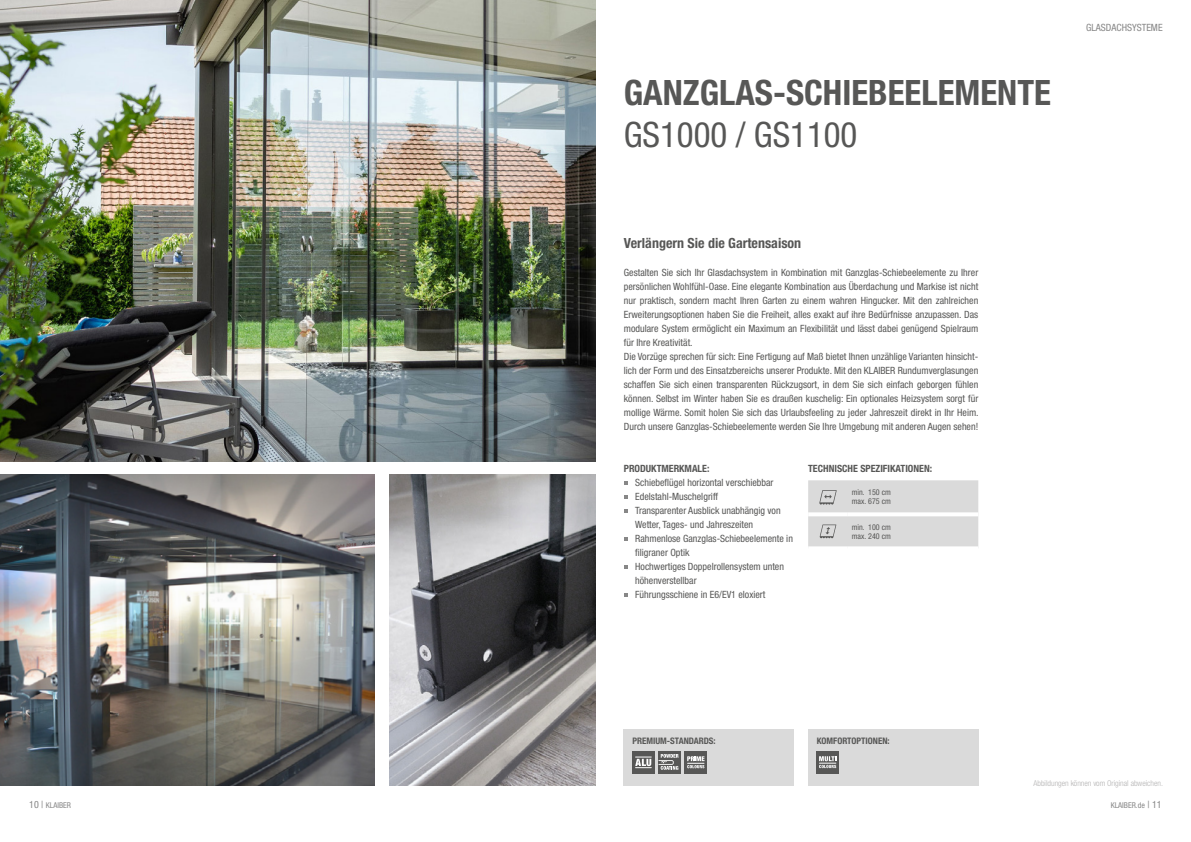
<style>
.page{position:relative;width:1191px;height:842px;background:#fff}
.page>*{position:absolute;margin:0;border:0;box-sizing:border-box;transform-origin:0 0}
.t1{font:700 condensed 35px "Helvetica Neue LT Std";color:#575756}
.t2{font:condensed 35px "Helvetica Neue LT Std";color:#575756}
.t3{font:700 condensed 14px "Helvetica Neue LT Std";color:#575756}
.t4{font:condensed 10px/14px "Helvetica Neue LT Std";color:#575756}
.t5{font:700 condensed 10px "Helvetica Neue LT Std";color:#575756}
.t6{font:condensed 10px "Helvetica Neue LT Std";color:#878787}
.t7{font:700 condensed 9px "Helvetica Neue LT Std";color:#575756}
.t8{font:300 condensed 8px "Helvetica Neue LT Std";color:#b3b2b2}
.t9{font:condensed 8px/9px "Helvetica Neue LT Std";color:#575756}
.t10{font:condensed 8px "Helvetica Neue LT Std";color:#878787}
.s1{font-size:10px}
</style>
<div class="page">
<img style="left:0;top:0;width:595px;height:461px">
<img style="left:0;top:474px;width:374px;height:311px">
<img style="left:389px;top:474px;width:206px;height:311px">
<svg style="left:211px;top:604px;width:22px;height:18px"></svg>
<div style="left:808px;top:729px;width:170px;height:56px;background:#dadada"></div>
<div style="left:624px;top:729px;width:170px;height:56px;background:#dadada"></div>
<svg style="left:624px;top:481px;width:3px;height:4px"></svg>
<svg style="left:624px;top:495px;width:3px;height:4px"></svg>
<svg style="left:624px;top:509px;width:3px;height:4px"></svg>
<svg style="left:624px;top:537px;width:3px;height:4px"></svg>
<svg style="left:624px;top:565px;width:3px;height:4px"></svg>
<svg style="left:624px;top:593px;width:3px;height:4px"></svg>
<div style="left:632px;top:751px;width:22px;height:22px;background:#575756"></div>
<svg style="left:635px;top:756px;width:16px;height:12px"></svg>
<div style="left:658px;top:751px;width:22px;height:22px;background:#575756"></div>
<svg style="left:658px;top:754px;width:20px;height:16px"></svg>
<div style="left:685px;top:751px;width:22px;height:22px;background:#575756"></div>
<svg style="left:687px;top:756px;width:17px;height:12px"></svg>
<div style="left:816px;top:751px;width:22px;height:22px;background:#575756"></div>
<svg style="left:819px;top:756px;width:17px;height:12px"></svg>
<svg style="left:808px;top:480px;width:170px;height:67px;background:#dbdbdb"></svg>
<h1 class="t1" style="left:624px;top:71px;width:428px">GANZGLAS-SCHIEBEELEMENTE</h1>
<h1 class="t2" style="left:624px;top:114px;width:235px">GS1000 / GS1100</h1>
<h2 class="t3" style="left:624px;top:235px;width:179px">Verlängern Sie die Gartensaison</h2>
<p class="t4" style="left:624px;top:265px;width:356px">Gestalten Sie sich Ihr Glasdachsystem in Kombination mit Ganzglas-Schiebeelemente zu Ihrer persönlichen Wohlfühl-Oase. Eine elegante Kombination aus Überdachung und Markise ist nicht nur praktisch, sondern macht Ihren Garten zu einem wahren Hingucker. Mit den zahlreichen Erweiterungsoptionen haben Sie die Freiheit, alles exakt auf ihre Bedürfnisse anzupassen. Das modulare System ermöglicht ein Maximum an Flexibilität und lässt dabei genügend Spielraum für Ihre Kreativität.<br>Die Vorzüge sprechen für sich: Eine Fertigung auf Maß bietet Ihnen unzählige Varianten hinsicht&shy;lich der Form und des Einsatzbereichs unserer Produkte. Mit den KLAIBER Rundumverglasungen schaffen Sie sich einen transparenten Rückzugsort, in dem Sie sich einfach geborgen fühlen können. Selbst im Winter haben Sie es draußen kuschelig: Ein optionales Heizsystem sorgt für mollige Wärme. Somit holen Sie sich das Urlaubsfeeling zu jeder Jahreszeit direkt in Ihr Heim.<br>Durch unsere Ganzglas-Schiebeelemente werden Sie Ihre Umgebung mit anderen Augen sehen!</p>
<p class="t5" style="left:624px;top:462px;width:87px">PRODUKTMERKMALE:</p>
<p class="t4" style="left:635px;top:475px;width:159px">Schiebeflügel horizontal verschiebbar Edelstahl-Muschelgriff<br>Transparenter Ausblick unabhängig von Wetter, Tages- und Jahreszeiten Rahmenlose Ganzglas-Schiebeelemente in filigraner Optik<br>Hochwertiges Doppelrollensystem unten höhenverstellbar<br>Führungsschiene in E6/EV1 eloxiert</p>
<p class="t5" style="left:808px;top:462px;width:125px">TECHNISCHE SPEZIFIKATIONEN:</p>
<p class="t9" style="left:852px;top:487px;width:40px">min. 150 cm max. 675 cm</p>
<p class="t9" style="left:852px;top:522px;width:40px">min. 100 cm max. 240 cm</p>
<p class="t6" style="left:1086px;top:22px;width:78px">GLASDACHSYSTEME</p>
<p class="t7" style="left:632px;top:735px;width:85px">PREMIUM-STANDARDS:</p>
<p class="t7" style="left:816px;top:735px;width:74px">KOMFORTOPTIONEN:</p>
<p class="t8" style="left:1033px;top:778px;width:131px">Abbildungen können vom Original abweichen.</p>
<p class="t10" style="left:29px;top:801px;width:43px"><span class="s1">10 |</span> KLAIBER</p>
<p class="t10" style="left:1110px;top:801px;width:52px">KLAIBER.de <span class="s1">| 11</span></p>
</div>
